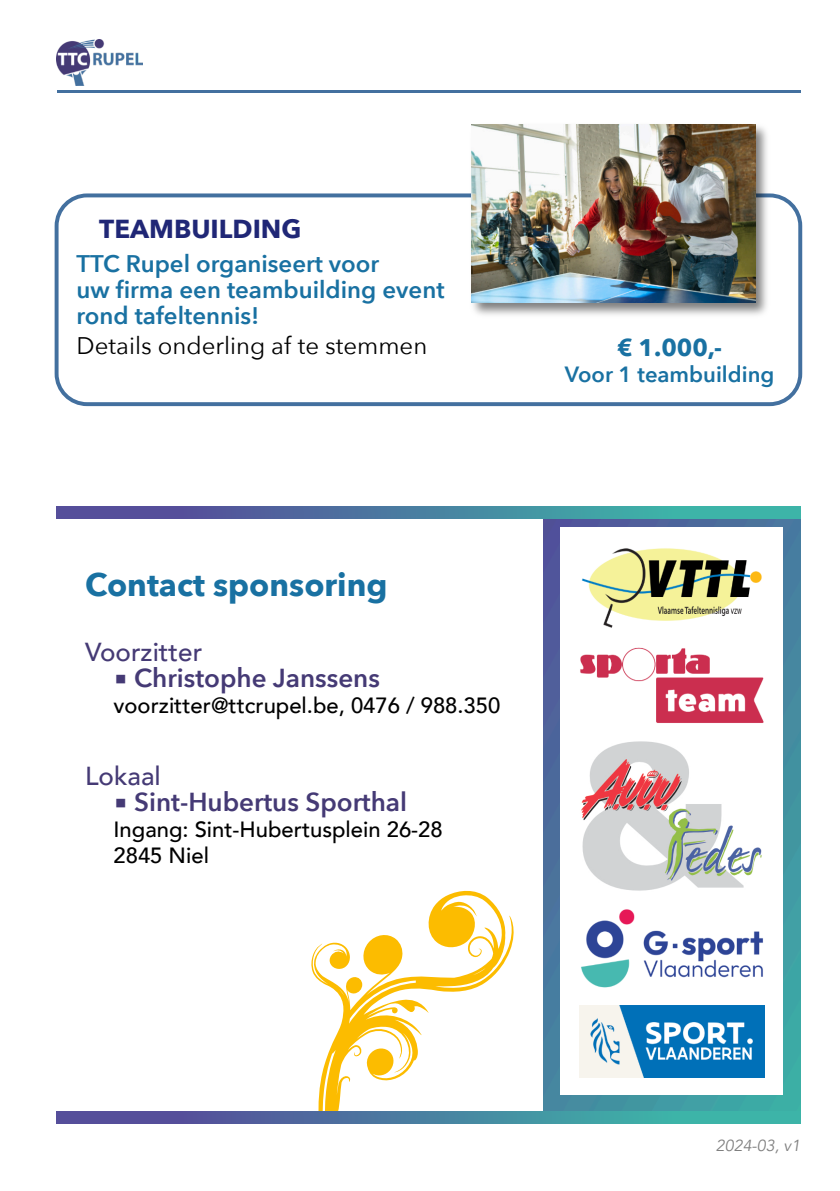
<style>
.page{position:relative;width:840px;height:1191px;background:#fff}
.page>*{position:absolute;margin:0;border:0;box-sizing:border-box;transform-origin:0 0}
.t1{font:700 32px "Avenir Next";color:#1971a2}
.t2{font:600 26px "Avenir Next";color:#453a75}
.t3{font:500 26px "Avenir";color:#453a75}
.t4{font:700 26px "Avenir Next";color:#202776}
.t5{font:600 24px "Avenir Next";color:#1971a2}
.t6{font:24px "Avenir Next";color:#000}
.t7{font:700 24px "Avenir Next";color:#1971a2}
.t8{font:500 22px "Avenir";color:#000}
.t9{font:600 22px "Avenir Next";color:#1971a2}
.t10{font:italic 16px "Avenir";color:#7f7f7f}
.s1{font-family:"Lucida Grande";font-weight:700}
</style>
<div class="page">
<div style="left:55px;top:193px;width:746px;height:213px;border:4px solid #43709f;border-radius:30px"></div>
<hr style="left:57px;top:90px;width:742px;height:3px;background:#43709f">
<img style="left:57px;top:40px;width:85px;height:45px">
<svg style="left:233px;top:890px;width:298px;height:234px"></svg>
<img style="left:543px;top:518px;width:256px;height:593px">
<div style="left:560px;top:527px;width:222px;height:567px;background:#fff"></div>
<img style="left:582px;top:548px;width:180px;height:80px">
<img style="left:580px;top:648px;width:183px;height:75px">
<img style="left:581px;top:741px;width:181px;height:150px">
<img style="left:581px;top:909px;width:182px;height:79px">
<img style="left:579px;top:1005px;width:184px;height:72px">
<img style="left:57px;top:506px;width:742px;height:12px">
<img style="left:57px;top:1111px;width:742px;height:12px">
<img style="left:469px;top:124px;width:301px;height:191px">
<img style="left:471px;top:125px;width:283px;height:178px">
<p class="t4" style="left:99px;top:211px;width:204px">TEAMBUILDING</p>
<p class="t5" style="left:77px;top:247px;width:304px">TTC Rupel organiseert voor</p>
<p class="t5" style="left:77px;top:273px;width:369px">uw firma een teambuilding event</p>
<p class="t5" style="left:77px;top:299px;width:184px">rond tafeltennis!</p>
<p class="t6" style="left:77px;top:329px;width:352px">Details onderling af te stemmen</p>
<p class="t7" style="left:616px;top:331px;width:106px">€ 1.000,-</p>
<p class="t9" style="left:564px;top:359px;width:211px">Voor 1 teambuilding</p>
<p class="t1" style="left:85px;top:563px;width:304px">Contact sponsoring</p>
<p class="t3" style="left:85px;top:634px;width:119px">Voorzitter</p>
<p class="t2" style="left:113px;top:660px;width:268px"><span class="s1">■</span> Christophe Janssens</p>
<p class="t8" style="left:113px;top:690px;width:388px">voorzitter@ttcrupel.be, 0476 / 988.350</p>
<p class="t3" style="left:85px;top:758px;width:77px">Lokaal</p>
<p class="t2" style="left:113px;top:784px;width:295px"><span class="s1">■</span> Sint-Hubertus Sporthal</p>
<p class="t8" style="left:113px;top:814px;width:330px">Ingang: Sint-Hubertusplein 26-28</p>
<p class="t8" style="left:113px;top:840px;width:97px">2845 Niel</p>
<p class="t10" style="left:715px;top:1135px;width:86px">2024-03, v1</p>
</div>
